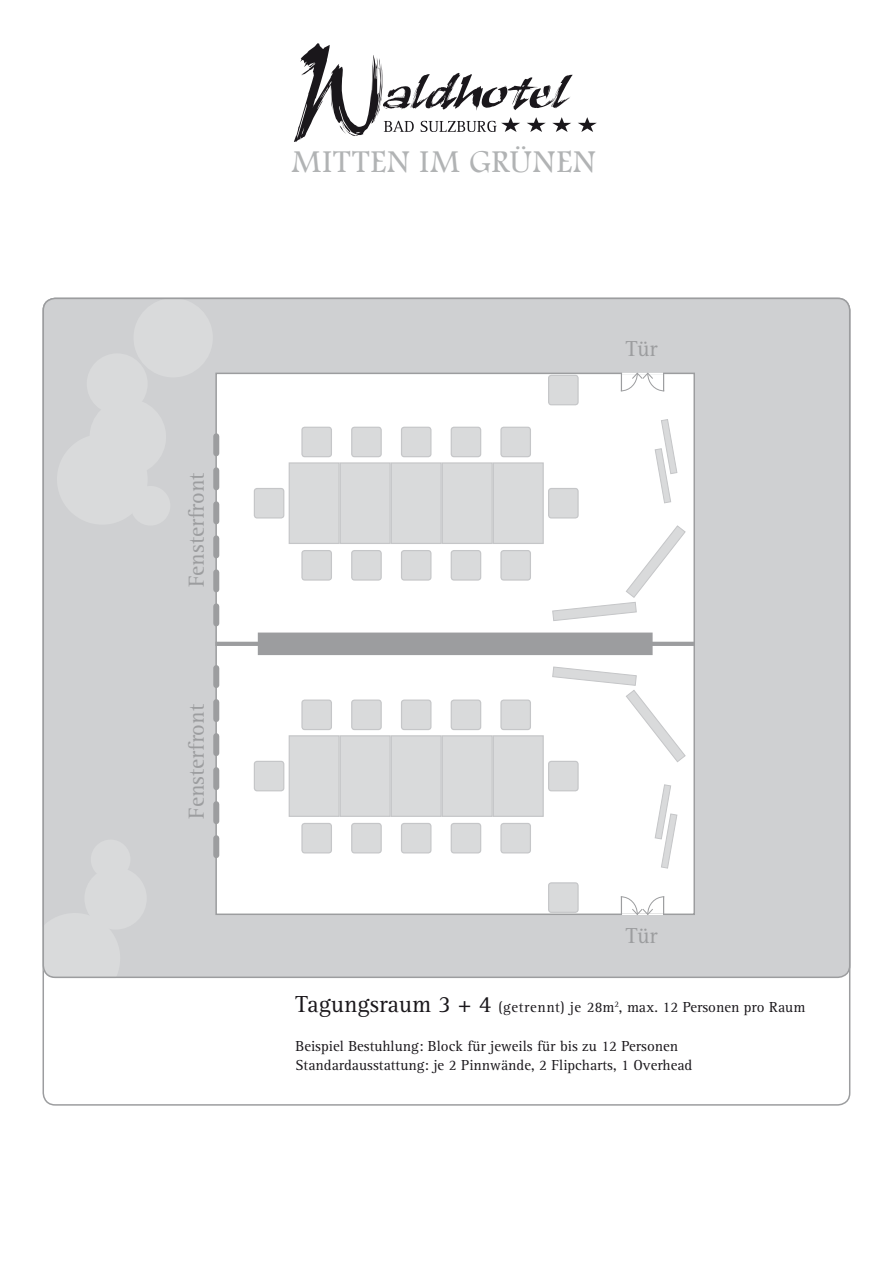
<style>
.page{position:relative;width:893px;height:1263px;background:#fff}
.page>*{position:absolute;margin:0;border:0;box-sizing:border-box;transform-origin:0 0}
.t1{font:33px "Footlight MT Light";letter-spacing:.035em;color:#b1b3b4}
.t2{font:22.5px "Rotis Serif";color:#9c9d9f}
.t3{font:15px/19.5px "Rotis Serif";color:#1a171b}
.s1{font-size:24px}
</style>
<div class="page">
<div style="left:43px;top:298px;width:807px;height:679px;background:#cfd0d2;border-radius:12px"></div>
<svg style="left:43px;top:969px;width:9px;height:9px"></svg>
<div style="left:84px;top:867px;width:63px;height:62px;background:#d9dadb;border-radius:50%"></div>
<div style="left:91px;top:839px;width:39px;height:40px;background:#d9dadb;border-radius:50%"></div>
<div style="left:131px;top:486px;width:39px;height:40px;background:#d9dadb;border-radius:50%"></div>
<div style="left:57px;top:434px;width:91px;height:91px;background:#d9dadb;border-radius:50%"></div>
<div style="left:90px;top:399px;width:76px;height:76px;background:#d9dadb;border-radius:50%"></div>
<div style="left:133px;top:298px;width:80px;height:79px;background:#d9dadb;border-radius:50%"></div>
<div style="left:87px;top:353px;width:61px;height:61px;background:#d9dadb;border-radius:50%"></div>
<div style="left:215px;top:372px;width:480px;height:543px;background:#fff"></div>
<svg style="left:294px;top:43px;width:303px;height:99px"></svg>
<svg style="left:213px;top:436px;width:6px;height:187px"></svg>
<svg style="left:213px;top:668px;width:6px;height:187px"></svg>
<div style="left:289px;top:462px;width:51px;height:82px;background:#d9dadb;border:1px solid #c5c6c8"></div>
<div style="left:340px;top:462px;width:51px;height:82px;background:#d9dadb;border:1px solid #c5c6c8"></div>
<div style="left:391px;top:462px;width:51px;height:82px;background:#d9dadb;border:1px solid #c5c6c8"></div>
<div style="left:442px;top:462px;width:51px;height:82px;background:#d9dadb;border:1px solid #c5c6c8"></div>
<div style="left:254px;top:488px;width:30px;height:30px;background:#d9dadb;border-radius:3px"></div>
<div style="left:254px;top:488px;width:30px;height:30px;border:1px solid #c5c6c8;border-radius:3px"></div>
<div style="left:302px;top:427px;width:29px;height:30px;background:#d9dadb;border-radius:3px"></div>
<div style="left:301px;top:427px;width:31px;height:30px;border:1px solid #c5c6c8;border-radius:3px"></div>
<div style="left:302px;top:551px;width:29px;height:29px;background:#d9dadb;border-radius:3px"></div>
<div style="left:301px;top:550px;width:31px;height:31px;border:1px solid #c5c6c8;border-radius:3px"></div>
<div style="left:352px;top:427px;width:29px;height:30px;background:#d9dadb;border-radius:3px"></div>
<div style="left:351px;top:427px;width:31px;height:30px;border:1px solid #c5c6c8;border-radius:3px"></div>
<div style="left:352px;top:551px;width:29px;height:29px;background:#d9dadb;border-radius:3px"></div>
<div style="left:351px;top:550px;width:31px;height:31px;border:1px solid #c5c6c8;border-radius:3px"></div>
<div style="left:401px;top:427px;width:30px;height:30px;background:#d9dadb;border-radius:3px"></div>
<div style="left:401px;top:427px;width:30px;height:30px;border:1px solid #c5c6c8;border-radius:3px"></div>
<div style="left:401px;top:551px;width:30px;height:29px;background:#d9dadb;border-radius:3px"></div>
<div style="left:401px;top:550px;width:30px;height:31px;border:1px solid #c5c6c8;border-radius:3px"></div>
<div style="left:451px;top:427px;width:30px;height:30px;background:#d9dadb;border-radius:3px"></div>
<div style="left:451px;top:427px;width:30px;height:30px;border:1px solid #c5c6c8;border-radius:3px"></div>
<div style="left:451px;top:551px;width:30px;height:29px;background:#d9dadb;border-radius:3px"></div>
<div style="left:451px;top:550px;width:30px;height:31px;border:1px solid #c5c6c8;border-radius:3px"></div>
<div style="left:501px;top:427px;width:29px;height:30px;background:#d9dadb;border-radius:3px"></div>
<div style="left:500px;top:427px;width:31px;height:30px;border:1px solid #c5c6c8;border-radius:3px"></div>
<div style="left:501px;top:551px;width:29px;height:29px;background:#d9dadb;border-radius:3px"></div>
<div style="left:500px;top:550px;width:31px;height:31px;border:1px solid #c5c6c8;border-radius:3px"></div>
<div style="left:493px;top:462px;width:51px;height:82px;background:#d9dadb;border:1px solid #c5c6c8"></div>
<div style="left:549px;top:488px;width:29px;height:30px;background:#d9dadb;border-radius:3px"></div>
<div style="left:548px;top:488px;width:31px;height:30px;border:1px solid #c5c6c8;border-radius:3px"></div>
<div style="left:289px;top:735px;width:51px;height:82px;background:#d9dadb;border:1px solid #c5c6c8"></div>
<div style="left:340px;top:735px;width:51px;height:82px;background:#d9dadb;border:1px solid #c5c6c8"></div>
<div style="left:391px;top:735px;width:51px;height:82px;background:#d9dadb;border:1px solid #c5c6c8"></div>
<div style="left:442px;top:735px;width:51px;height:82px;background:#d9dadb;border:1px solid #c5c6c8"></div>
<div style="left:254px;top:761px;width:30px;height:30px;background:#d9dadb;border-radius:3px"></div>
<div style="left:254px;top:761px;width:30px;height:30px;border:1px solid #c5c6c8;border-radius:3px"></div>
<div style="left:302px;top:700px;width:29px;height:29px;background:#d9dadb;border-radius:3px"></div>
<div style="left:301px;top:699px;width:31px;height:31px;border:1px solid #c5c6c8;border-radius:3px"></div>
<div style="left:302px;top:823px;width:29px;height:30px;background:#d9dadb;border-radius:3px"></div>
<div style="left:301px;top:823px;width:31px;height:30px;border:1px solid #c5c6c8;border-radius:3px"></div>
<div style="left:352px;top:700px;width:29px;height:29px;background:#d9dadb;border-radius:3px"></div>
<div style="left:351px;top:699px;width:31px;height:31px;border:1px solid #c5c6c8;border-radius:3px"></div>
<div style="left:352px;top:823px;width:29px;height:30px;background:#d9dadb;border-radius:3px"></div>
<div style="left:351px;top:823px;width:31px;height:30px;border:1px solid #c5c6c8;border-radius:3px"></div>
<div style="left:401px;top:700px;width:30px;height:29px;background:#d9dadb;border-radius:3px"></div>
<div style="left:401px;top:699px;width:30px;height:31px;border:1px solid #c5c6c8;border-radius:3px"></div>
<div style="left:401px;top:823px;width:30px;height:30px;background:#d9dadb;border-radius:3px"></div>
<div style="left:401px;top:823px;width:30px;height:30px;border:1px solid #c5c6c8;border-radius:3px"></div>
<div style="left:451px;top:700px;width:30px;height:29px;background:#d9dadb;border-radius:3px"></div>
<div style="left:451px;top:699px;width:30px;height:31px;border:1px solid #c5c6c8;border-radius:3px"></div>
<div style="left:451px;top:823px;width:30px;height:30px;background:#d9dadb;border-radius:3px"></div>
<div style="left:451px;top:823px;width:30px;height:30px;border:1px solid #c5c6c8;border-radius:3px"></div>
<div style="left:501px;top:700px;width:29px;height:29px;background:#d9dadb;border-radius:3px"></div>
<div style="left:500px;top:699px;width:31px;height:31px;border:1px solid #c5c6c8;border-radius:3px"></div>
<div style="left:501px;top:823px;width:29px;height:30px;background:#d9dadb;border-radius:3px"></div>
<div style="left:500px;top:823px;width:31px;height:30px;border:1px solid #c5c6c8;border-radius:3px"></div>
<div style="left:493px;top:735px;width:51px;height:82px;background:#d9dadb;border:1px solid #c5c6c8"></div>
<div style="left:549px;top:761px;width:29px;height:30px;background:#d9dadb;border-radius:3px"></div>
<div style="left:548px;top:761px;width:31px;height:30px;border:1px solid #c5c6c8;border-radius:3px"></div>
<svg style="left:620px;top:372px;width:45px;height:20px"></svg>
<svg style="left:620px;top:896px;width:45px;height:19px"></svg>
<svg style="left:654px;top:419px;width:24px;height:84px"></svg>
<svg style="left:552px;top:525px;width:134px;height:96px;background:#f9f9f9"></svg>
<svg style="left:654px;top:784px;width:24px;height:85px"></svg>
<svg style="left:552px;top:666px;width:134px;height:96px;background:#f8f9f9"></svg>
<svg style="left:215px;top:632px;width:480px;height:23px;background:#abacae"></svg>
<div style="left:549px;top:375px;width:29px;height:30px;background:#d9dadb;border-radius:3px"></div>
<div style="left:548px;top:375px;width:31px;height:30px;border:1px solid #c5c6c8;border-radius:3px"></div>
<div style="left:549px;top:883px;width:29px;height:29px;background:#d9dadb;border-radius:3px"></div>
<div style="left:548px;top:882px;width:31px;height:31px;border:1px solid #c5c6c8;border-radius:3px"></div>
<h2 class="t2" style="left:184px;top:587px;width:116px;rotate:-90deg">Fensterfront</h2>
<h2 class="t2" style="left:184px;top:819px;width:116px;rotate:-90deg">Fensterfront</h2>
<h1 class="t1" style="left:292px;top:142px;width:305px">MITTEN IM GRÜNEN</h1>
<h2 class="t2" style="left:626px;top:336px;width:33px">Tür</h2>
<h2 class="t2" style="left:626px;top:922px;width:33px">Tür</h2>
<p class="t3" style="left:296px;top:998px;width:511px"><span class="s1">Tagungsraum 3 + 4</span> (getrennt) je 28m<sup>2</sup>, max. 12 Personen pro Raum</p>
<p class="t3" style="left:296px;top:1037px;width:398px">Beispiel Bestuhlung: Block für jeweils für bis zu 12 Personen<br>Standardausstattung: je 2 Pinnwände, 2 Flipcharts, 1 Overhead</p>
</div>
